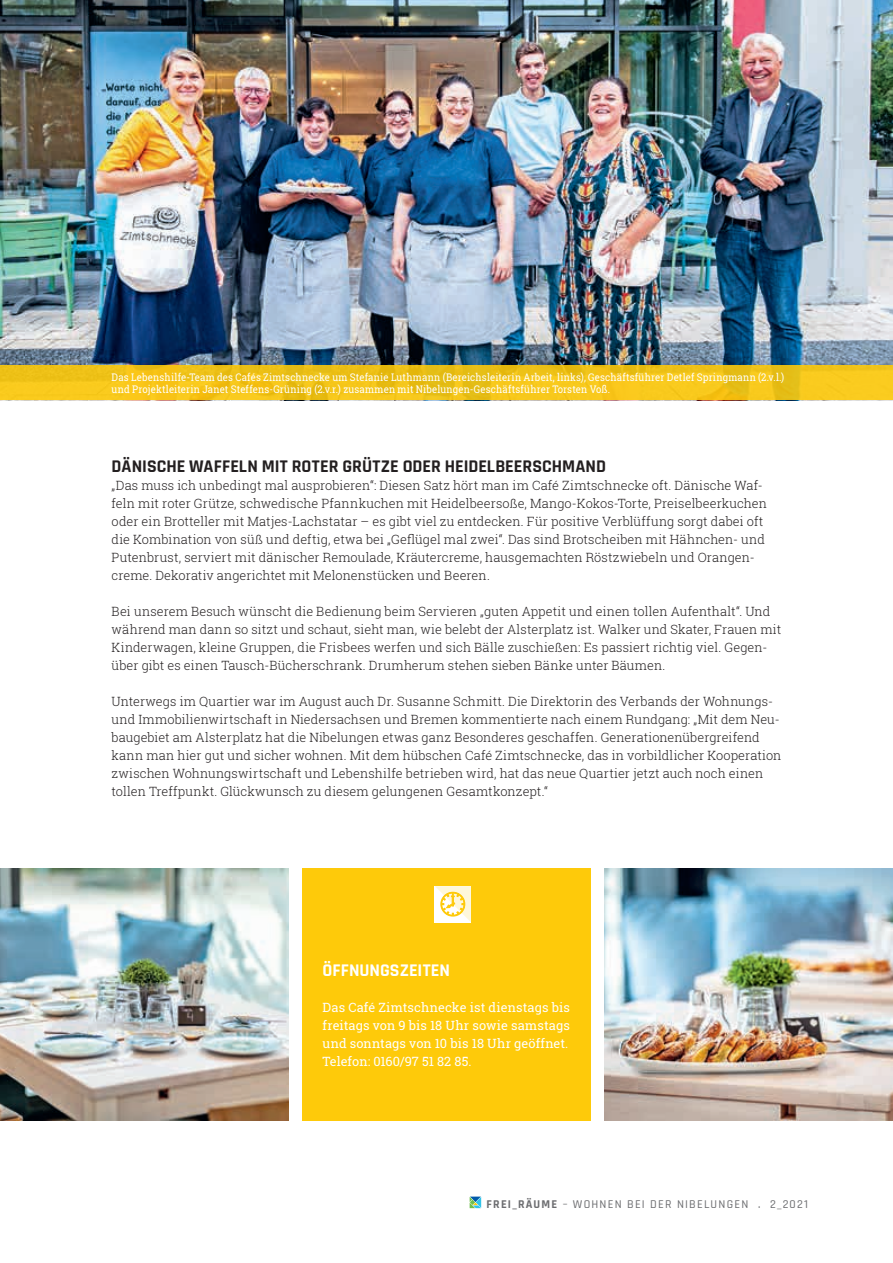
<style>
.page{position:relative;width:893px;height:1263px;background:#fff}
.page>*{position:absolute;margin:0;border:0;box-sizing:border-box;transform-origin:0 0}
.Fließtext_8_5pt{font:700 18px "Rajdhani";color:#231f20}
.Zwischenüberschrift{font:700 18px "Rajdhani";color:#fff}
.Fließtext_8_5pt-2{font:300 12.75px/18px "Roboto Slab";letter-spacing:.005em;color:#231f20}
.Bildunterschrift{font:12.75px/18px "Roboto Slab";letter-spacing:.005em;color:#fff;text-align:justify}
.t1{font:500 12px "Rajdhani";letter-spacing:.1em;color:#6c6d70}
.Fließtext_8_5pt-3{font:10.5px "Roboto Slab";letter-spacing:.02em;color:#fff;scale:.91 1}
.s1{font-weight:700}
</style>
<div class="page">
<svg style="left:470px;top:1196px;width:11px;height:12px"></svg>
<img style="left:0;top:868px;width:289px;height:252px">
<div style="left:302px;top:868px;width:289px;height:252px;background:#feca0a"></div>
<img style="left:604px;top:868px;width:289px;height:252px">
<img style="left:0;top:0;width:893px;height:366px">
<svg style="left:0;top:366px;width:893px;height:34px;background:#f2c318"></svg>
<svg style="left:435px;top:886px;width:36px;height:36px"></svg>
<p class="Fließtext_8_5pt-3" style="left:112px;top:370px;width:741px">Das Lebenshilfe-Team des Cafés Zimtschnecke um Stefanie Luthmann (Bereichsleiterin Arbeit, links), Geschäftsführer Detlef Springmann (2.v.l.)</p>
<p class="Fließtext_8_5pt-3" style="left:112px;top:382px;width:549px">und Projektleiterin Janet Steffens- Grüning (2.v.r.) zusammen mit Nibelungen- Geschäftsführer Torsten Voß.</p>
<p class="Fließtext_8_5pt" style="left:112px;top:455px;width:496px">DÄNISCHE WAFFELN MIT ROTER GRÜTZE ODER HEIDELBEERSCHMAND</p>
<p class="Fließtext_8_5pt-2" style="left:112px;top:476px;width:657px">„Das muss ich unbedingt mal ausprobieren“: Diesen Satz hört man im Café Zimtschnecke oft. Dänische Waf&shy;feln mit roter Grütze, schwedische Pfannkuchen mit Heidelbeersoße, Mango-Kokos-Torte, Preiselbeerkuchen oder ein Brotteller mit Matjes-Lachstatar – es gibt viel zu entdecken. Für positive Verblüffung sorgt dabei oft die Kombination von süß und deftig, etwa bei „Geflügel mal zwei“. Das sind Brotscheiben mit Hähnchen- und Putenbrust, serviert mit dänischer Remoulade, Kräutercreme, hausgemachten Röstzwiebeln und Orangen&shy;creme. Dekorativ angerichtet mit Melonenstücken und Beeren.</p>
<p class="Fließtext_8_5pt-2" style="left:112px;top:602px;width:671px">Bei unserem Besuch wünscht die Bedienung beim Servieren „guten Appetit und einen tollen Aufenthalt“. Und während man dann so sitzt und schaut, sieht man, wie belebt der Alsterplatz ist. Walker und Skater, Frauen mit Kinderwagen, kleine Gruppen, die Frisbees werfen und sich Bälle zuschießen: Es passiert richtig viel. Gegen&shy;über gibt es einen Tausch-Bücherschrank. Drumherum stehen sieben Bänke unter Bäumen.</p>
<p class="Fließtext_8_5pt-2" style="left:112px;top:692px;width:671px">Unterwegs im Quartier war im August auch Dr. Susanne Schmitt. Die Direktorin des Verbands der Wohnungs&shy;und Immobilienwirtschaft in Niedersachsen und Bremen kommentierte nach einem Rundgang: „Mit dem Neu&shy;baugebiet am Alsterplatz hat die Nibelungen etwas ganz Besonderes geschaffen. Generationenübergreifend kann man hier gut und sicher wohnen. Mit dem hübschen Café Zimtschnecke, das in vorbildlicher Kooperation zwischen Wohnungswirtschaft und Lebenshilfe betrieben wird, hat das neue Quartier jetzt auch noch einen tollen Treffpunkt. Glückwunsch zu diesem gelungenen Gesamtkonzept.“</p>
<p class="Zwischenüberschrift" style="left:323px;top:959px;width:129px">ÖFFNUNGSZEITEN</p>
<p class="Bildunterschrift" style="left:323px;top:998px;width:249px">Das Café Zimtschnecke ist dienstags bis freitags von 9 bis 18 Uhr sowie samstags und sonntags von 10 bis 18 Uhr geöffnet.<br>Telefon: 0160/97 51 82 85.</p>
<p class="t1" style="left:487px;top:1197px;width:323px"><span class="s1">FREI_RÄUME</span> – WOHNEN BEI DER NIBELUNGEN . 2_2021</p>
</div>
